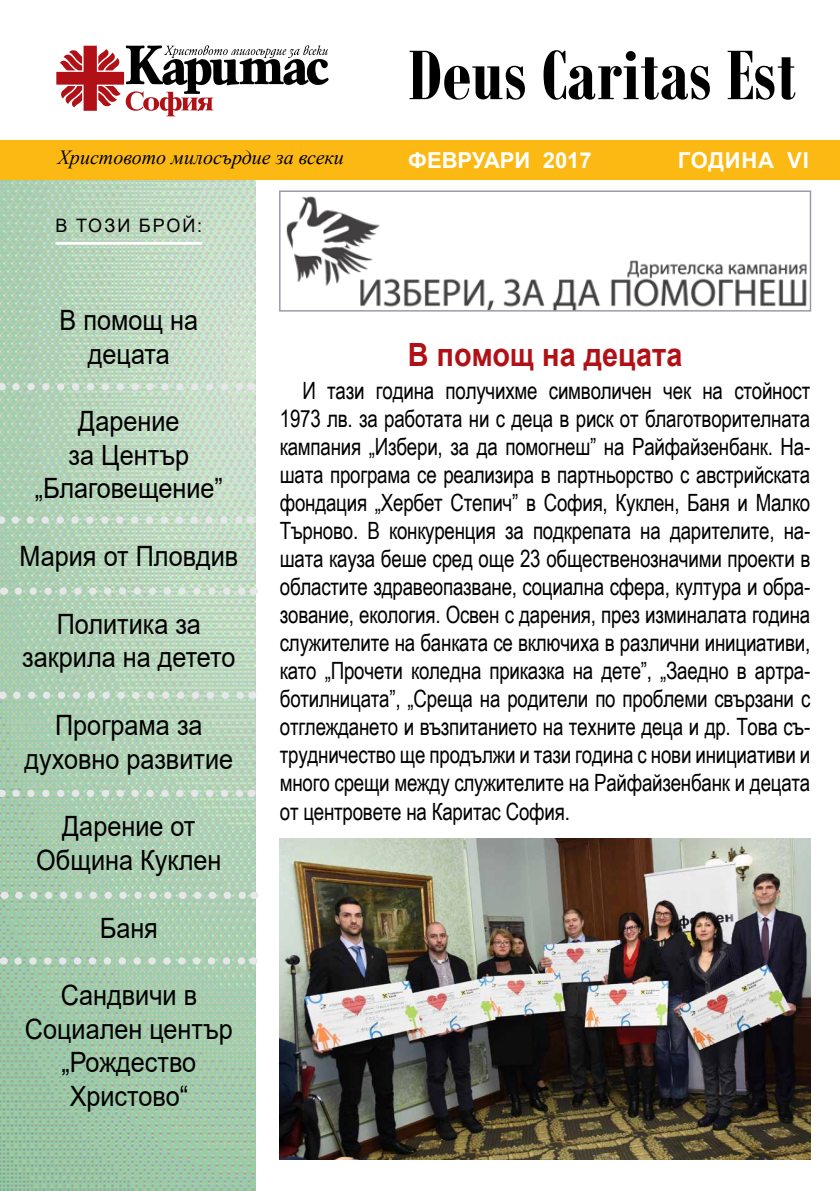
<style>
.page{position:relative;width:840px;height:1191px;background:#fff}
.page>*{position:absolute;margin:0;border:0;box-sizing:border-box;transform-origin:0 0}
.t1{font:700 76px "Bodoni MT Condensed";color:#000}
.t2{font:700 32px "Arial";color:#b11116;scale:.9 1}
.t3{font:28px/33.6px "Arial";color:#000;text-align:center;scale:.9 1}
.t4{font:23.8px/28px "Arial Narrow";letter-spacing:-.01em;color:#000;text-align:justify;scale:.96 1}
.t5{font:700 22px "Arial";color:#fff}
.t6{font:italic 20px "Times New Roman";color:#000}
.t7{font:18.6px "Arial";letter-spacing:.115em;color:#000}
</style>
<div class="page">
<img style="left:0;top:179px;width:255px;height:1012px">
<div style="left:0;top:140px;width:839px;height:39px;background:#fdb913"></div>
<svg style="left:56px;top:45px;width:272px;height:71px"></svg>
<hr style="left:55px;top:242px;width:147px;height:3px;background:#fff">
<img style="left:286px;top:196px;width:521px;height:113px">
<div style="left:279px;top:190px;width:531px;height:121px;border:1px solid #9596a3"></div>
<img style="left:280px;top:838px;width:530px;height:321px">
<svg style="left:16px;top:383px;width:227px;height:7px;background:#ceded1"></svg>
<svg style="left:15px;top:516px;width:228px;height:8px;background:#cadccd"></svg>
<svg style="left:18px;top:587px;width:228px;height:8px;background:#c8dbcc"></svg>
<svg style="left:17px;top:691px;width:227px;height:8px;background:#c5d9c9"></svg>
<svg style="left:16px;top:789px;width:227px;height:8px;background:#c2d8c6"></svg>
<svg style="left:19px;top:891px;width:227px;height:8px;background:#bfd6c4"></svg>
<svg style="left:18px;top:957px;width:227px;height:7px;background:#bed6c4"></svg>
<h1 class="t1" style="left:408px;top:29px;width:389px">Deus Caritas Est</h1>
<p class="t6" style="left:58px;top:144px;width:287px">Христовото милосърдие за всеки</p>
<p class="t5" style="left:408px;top:145px;width:185px">ФЕВРУАРИ 2017</p>
<p class="t5" style="left:677px;top:145px;width:132px">Година Vi</p>
<p class="t7" style="left:55px;top:213px;width:148px">В този брой:</p>
<p class="t3" style="left:60px;top:303px;width:155px">В помощ на децата</p>
<p class="t3" style="left:35px;top:404px;width:210px">Дарение<br>за Център „Благовещение”</p>
<p class="t3" style="left:20px;top:539px;width:244px">Мария от Пловдив</p>
<p class="t3" style="left:22px;top:607px;width:238px">Политика за закрила на детето</p>
<p class="t3" style="left:25px;top:708px;width:233px">Програма за духовно развитие</p>
<p class="t3" style="left:36px;top:809px;width:207px">Дарение от<br>Община Куклен</p>
<p class="t3" style="left:100px;top:910px;width:66px">Баня</p>
<p class="t3" style="left:25px;top:978px;width:232px">Сандвичи в<br>Социален център „Рождество<br>Христово“</p>
<h2 class="t2" style="left:407px;top:332px;width:306px">В помощ на децата</h2>
<p class="t4" style="left:279px;top:376px;width:554px;text-indent:23px">И тази година получихме символичен чек на стойност 1973 лв. за работата ни с деца в риск от благотворителната кампания „Избери, за да помогнеш” на Райфайзенбанк. На&shy;шата програма се реализира в партньорство с австрийската фондация „Хербет Степич” в София, Куклен, Баня и Малко Търново. В конкуренция за подкрепата на дарителите, на&shy;шата кауза беше сред още 23 общественозначими проекти в областите здравеопазване, социална сфера, култура и обра&shy;зование, екология. Освен с дарения, през изминалата година служителите на банката се включиха в различни инициативи, като „Прочети коледна приказка на дете”, „Заедно в артра&shy;ботилницата”, „Среща на родители по проблеми свързани с отглеждането и възпитанието на техните деца и др. Това съ&shy;трудничество ще продължи и тази година с нови инициативи и много срещи между служителите на Райфайзенбанк и децата от центровете на Каритас София.</p>
</div>
